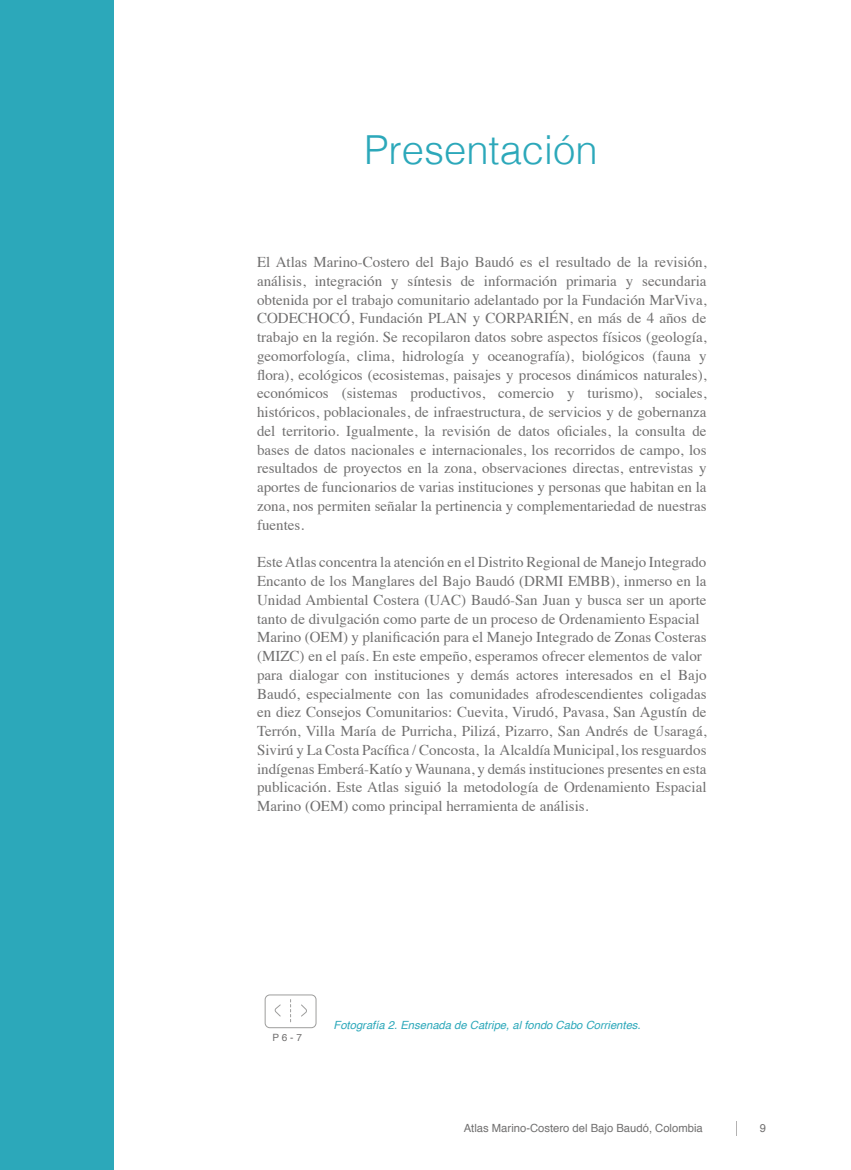
<style>
.page{position:relative;width:851px;height:1170px;background:#fff}
.page>*{position:absolute;margin:0;border:0;box-sizing:border-box;transform-origin:0 0}
.t1{font:300 40px "Helvetica";color:#2ca8ba}
.t2{font:15px/18.8px "Times";color:#706f6f;text-align:justify}
.t3{font:italic 11.25px "Helvetica";color:#2ca8ba}
.t4{font:11.25px "Helvetica";color:#706f6f}
.t5{font:10px "Helvetica";color:#706f6f}
</style>
<div class="page">
<div style="left:0;top:0;width:113px;height:1169px;background:#2ca8ba"></div>
<div style="left:264px;top:994px;width:52px;height:34px;border:1px solid #9d9d9c;border-radius:5px"></div>
<svg style="left:274px;top:999px;width:33px;height:22px"></svg>
<h1 class="t1" style="left:364px;top:115px;width:235px">Presentación</h1>
<p class="t2" style="left:257px;top:251px;width:451px">El Atlas Marino-Costero del Bajo Baudó es el resultado de la revisión, análisis, integración y síntesis de información primaria y secundaria obtenida por el trabajo comunitario adelantado por la Fundación MarViva, CODECHOCÓ, Fundación PLAN y CORPARIÉN, en más de 4 años de trabajo en la región. Se recopilaron datos sobre aspectos físicos (geología, geomorfología, clima, hidrología y oceanografía), biológicos (fauna y flora), ecológicos (ecosistemas, paisajes y procesos dinámicos naturales), económicos (sistemas productivos, comercio y turismo), sociales, históricos, poblacionales, de infraestructura, de servicios y de gobernanza del territorio. Igualmente, la revisión de datos oficiales, la consulta de bases de datos nacionales e internacionales, los recorridos de campo, los resultados de proyectos en la zona, observaciones directas, entrevistas y aportes de funcionarios de varias instituciones y personas que habitan en la zona, nos permiten señalar la pertinencia y complementariedad de nuestras fuentes.</p>
<p class="t2" style="left:257px;top:551px;width:451px;text-align:left">Este Atlas concentra la atención en el Distrito Regional de Manejo Integrado Encanto de los Manglares del Bajo Baudó (DRMI EMBB), inmerso en la Unidad Ambiental Costera (UAC) Baudó-San Juan y busca ser un aporte tanto de divulgación como parte de un proceso de Ordenamiento Espacial Marino (OEM) y planificación para el Manejo Integrado de Zonas Costeras (MIZC) en el país. En este empeño, esperamos ofrecer elementos de valor para dialogar con instituciones y demás actores interesados en el Bajo Baudó, especialmente con las comunidades afrodescendientes coligadas en diez Consejos Comunitarios: Cuevita, Virudó, Pavasa, San Agustín de Terrón, Villa María de Purricha, Pilizá, Pizarro, San Andrés de Usaragá, Sivirú y La Costa Pacífica / Concosta, la Alcaldía Municipal, los resguardos indígenas Emberá-Katío y Waunana, y demás instituciones presentes en esta publicación. Este Atlas siguió la metodología de Ordenamiento Espacial Marino (OEM) como principal herramienta de análisis.</p>
<p class="t5" style="left:272px;top:1029px;width:31px">P 6 - 7</p>
<p class="t3" style="left:333px;top:1015px;width:309px">Fotografía 2. Ensenada de Catripe, al fondo Cabo Corrientes.</p>
<p class="t4" style="left:463px;top:1118px;width:240px">Atlas Marino-Costero del Bajo Baudó, Colombia</p>
<p class="t4" style="left:759px;top:1118px;width:8px">9</p>
</div>
